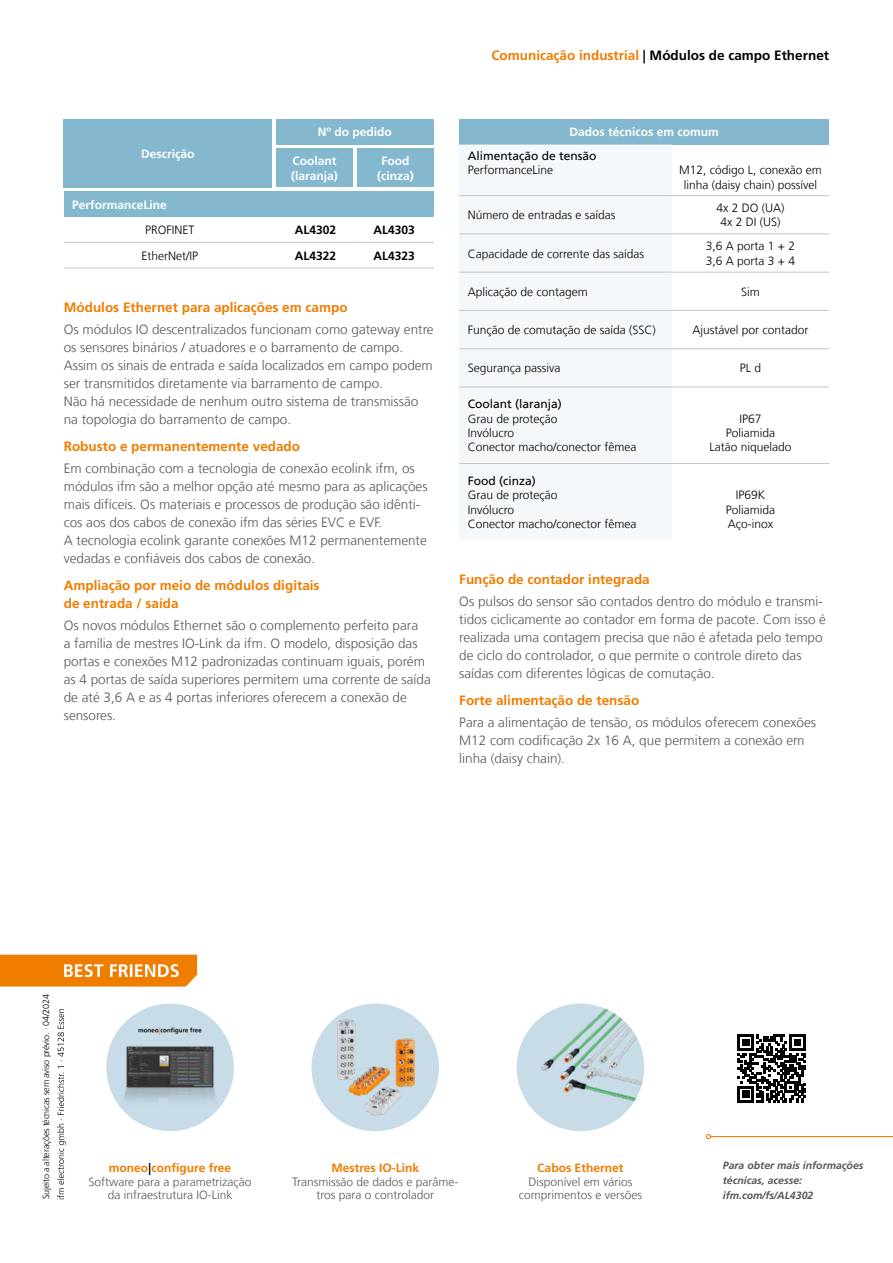
<style>
.page{position:relative;width:893px;height:1263px;background:#fff}
.page>*{position:absolute;margin:0;border:0;box-sizing:border-box;transform-origin:0 0}
.Fließtext{font:300 13.5px/18px "Frutiger LT Com";color:#575756}
.Fließtext_Headline{font:700 13.5px/18px "Frutiger LT Com";color:#ef7d00}
.Box_Produktgruppe{font:700 13.5px "Frutiger LT Com";color:#000}
.Tabellentext_TAB{font:300 12px/14.2px "Frutiger LT Com";color:#000}
.Tabellentext_zentriert{font:300 12px/14.2px "Frutiger LT Com";color:#000;text-align:center}
.Best_Friends_Fließtext{font:300 12px/13.5px "Frutiger LT Com";color:#575756;text-align:center}
.Tabellenkopf{font:700 12px/14.2px "Frutiger LT Com";color:#fff;text-align:center}
.Best_Friends_Headline_orange{font:700 12px "Frutiger LT Com";color:#ef7d00}
.Tabellentext_TAB-2{font:12px/14.2px "Frutiger LT Com";color:#000}
.BESTELLNUMMER{font:700 12px "Frutiger LT Com";color:#000}
.Tabelle_Subheadline{font:700 12px "Frutiger LT Com";color:#fff}
.QR_Code_linksbündig{font:italic 700 10.5px/15px "Frutiger LT Com";color:#575756}
.Datum{font:300 9px "Frutiger LT Com";letter-spacing:-.02em;color:#000}
.s1{color:#ef7d00}
.s2{font-weight:300}
.s3{font-weight:400}
.s4{color:#000}
</style>
<div class="page">
<svg style="left:0;top:955px;width:197px;height:31px"></svg>
<hr style="left:711px;top:1136px;width:182px;height:1px;background:#ef7d00">
<svg style="left:706px;top:1134px;width:5px;height:5px"></svg>
<svg style="left:738px;top:1034px;width:68px;height:68px"></svg>
<svg style="left:57px;top:1009px;width:9px;height:190px"></svg>
<img style="left:311px;top:1003px;width:128px;height:128px;border-radius:64px">
<img style="left:517px;top:1003px;width:127px;height:128px;border-radius:64px">
<div style="left:106px;top:1003px;width:128px;height:128px;background:#c7dce7;border-radius:50%"></div>
<img style="left:116px;top:1009px;width:108px;height:108px">
<div style="left:459px;top:119px;width:370px;height:26px;background:#84b8ce"></div>
<div style="left:459px;top:145px;width:213px;height:395px;background:#f4f8fb"></div>
<hr style="left:459px;top:195px;width:213px;height:1px;background:#c6c6c6">
<hr style="left:672px;top:195px;width:157px;height:1px;background:#c6c6c6">
<hr style="left:459px;top:234px;width:213px;height:1px;background:#c6c6c6">
<hr style="left:672px;top:234px;width:157px;height:1px;background:#c6c6c6">
<hr style="left:459px;top:272px;width:213px;height:1px;background:#c6c6c6">
<hr style="left:672px;top:272px;width:157px;height:1px;background:#c6c6c6">
<hr style="left:459px;top:310px;width:213px;height:1px;background:#c6c6c6">
<hr style="left:672px;top:310px;width:157px;height:1px;background:#c6c6c6">
<hr style="left:459px;top:348px;width:213px;height:1px;background:#c6c6c6">
<hr style="left:672px;top:348px;width:157px;height:1px;background:#c6c6c6">
<hr style="left:459px;top:387px;width:213px;height:1px;background:#c6c6c6">
<hr style="left:672px;top:387px;width:157px;height:1px;background:#c6c6c6">
<hr style="left:459px;top:463px;width:213px;height:1px;background:#c6c6c6">
<hr style="left:672px;top:463px;width:157px;height:1px;background:#c6c6c6">
<div style="left:64px;top:191px;width:370px;height:26px;background:#84b8ce"></div>
<hr style="left:64px;top:242px;width:212px;height:1px;background:#c6c6c6">
<hr style="left:276px;top:242px;width:79px;height:1px;background:#c6c6c6">
<hr style="left:355px;top:242px;width:79px;height:1px;background:#c6c6c6">
<hr style="left:64px;top:268px;width:212px;height:1px;background:#c6c6c6">
<hr style="left:276px;top:268px;width:79px;height:1px;background:#c6c6c6">
<hr style="left:355px;top:268px;width:79px;height:1px;background:#c6c6c6">
<div style="left:64px;top:119px;width:208px;height:68px;background:#84b8ce"></div>
<div style="left:276px;top:119px;width:157px;height:26px;background:#84b8ce"></div>
<div style="left:357px;top:149px;width:77px;height:38px;background:#84b8ce"></div>
<div style="left:276px;top:149px;width:77px;height:38px;background:#84b8ce"></div>
<p class="Tabellenkopf" style="left:141px;top:146px;width:55px">Descrição</p>
<p class="Tabellenkopf" style="left:318px;top:125px;width:76px">Nº do pedido</p>
<p class="Tabellenkopf" style="left:377px;top:154px;width:38px">Food (cinza)</p>
<p class="Tabellenkopf" style="left:291px;top:154px;width:48px;text-align:left">Coolant (laranja)</p>
<p class="Tabelle_Subheadline" style="left:72px;top:197px;width:96px">PerformanceLine</p>
<p class="Tabellentext_zentriert" style="left:145px;top:223px;width:51px">PROFINET</p>
<p class="BESTELLNUMMER" style="left:295px;top:223px;width:43px">AL4302</p>
<p class="BESTELLNUMMER" style="left:374px;top:223px;width:43px">AL4303</p>
<p class="Tabellentext_zentriert" style="left:142px;top:248px;width:58px">EtherNet/IP</p>
<p class="BESTELLNUMMER" style="left:295px;top:248px;width:43px">AL4322</p>
<p class="BESTELLNUMMER" style="left:374px;top:248px;width:43px">AL4323</p>
<p class="Fließtext_Headline" style="left:64px;top:298px;width:285px">Módulos Ethernet para aplicações em campo</p>
<p class="Fließtext" style="left:64px;top:321px;width:371px">Os módulos IO descentralizados funcionam como gateway entre os sensores binários / atuadores e o barramento de campo.<br>Assim os sinais de entrada e saída localizados em campo podem ser transmitidos diretamente via barramento de campo.<br>Não há necessidade de nenhum outro sistema de transmissão na topologia do barramento de campo.</p>
<p class="Fließtext_Headline" style="left:64px;top:437px;width:238px">Robusto e permanentemente vedado</p>
<p class="Fließtext" style="left:64px;top:459px;width:365px">Em combinação com a tecnologia de conexão ecolink ifm, os módulos ifm são a melhor opção até mesmo para as aplicações mais difíceis. Os materiais e processos de produção são idênti&shy;cos aos dos cabos de conexão ifm das séries EVC e EVF.<br>A tecnologia ecolink garante conexões M12 permanentemente vedadas e confiáveis dos cabos de conexão.</p>
<p class="Fließtext_Headline" style="left:64px;top:576px;width:257px">Ampliação por meio de módulos digitais de entrada / saída</p>
<p class="Fließtext" style="left:64px;top:616px;width:369px">Os novos módulos Ethernet são o complemento perfeito para<br>a família de mestres IO-Link da ifm. O modelo, disposição das portas e conexões M12 padronizadas continuam iguais, porém as 4 portas de saída superiores permitem uma corrente de saída de até 3,6 A e as 4 portas inferiores oferecem a conexão de sensores.</p>
<p class="Box_Produktgruppe" style="left:491px;top:47px;width:339px"><span class="s1">Comunicação industrial</span> | Módulos de campo Ethernet</p>
<p class="Tabellenkopf" style="left:570px;top:125px;width:151px">Dados técnicos em comum</p>
<p class="Tabellentext_TAB-2" style="left:468px;top:149px;width:130px">Alimentação de tensão<br><span class="s2">PerformanceLine</span></p>
<p class="Tabellentext_zentriert" style="left:679px;top:163px;width:144px">M12, código L, conexão em linha (daisy chain) possível</p>
<p class="Tabellentext_TAB" style="left:468px;top:208px;width:149px">Número de entradas e saídas</p>
<p class="Tabellentext_TAB" style="left:468px;top:246px;width:178px">Capacidade de corrente das saídas</p>
<p class="Tabellentext_zentriert" style="left:716px;top:201px;width:70px">4x 2 DO (UA)</p>
<p class="Tabellentext_zentriert" style="left:720px;top:215px;width:62px">4x 2 DI (US)</p>
<p class="Tabellentext_zentriert" style="left:706px;top:239px;width:91px">3,6 A porta 1 + 2</p>
<p class="Tabellentext_zentriert" style="left:706px;top:253px;width:91px">3,6 A porta 3 + 4</p>
<p class="Tabellentext_TAB" style="left:468px;top:285px;width:122px">Aplicação de contagem</p>
<p class="Tabellentext_zentriert" style="left:741px;top:285px;width:20px">Sim</p>
<p class="Tabellentext_TAB" style="left:468px;top:323px;width:190px">Função de comutação de saída (SSC)</p>
<p class="Tabellentext_zentriert" style="left:692px;top:323px;width:118px">Ajustável por contador</p>
<p class="Tabellentext_TAB" style="left:468px;top:361px;width:94px">Segurança passiva</p>
<p class="Tabellentext_zentriert" style="left:740px;top:361px;width:23px">PL d</p>
<p class="Tabellentext_TAB" style="left:468px;top:397px;width:170px"><span class="s3">Coolant (laranja)<br></span>Grau de proteção<br>Invólucro<br>Conector macho/conector fêmea</p>
<p class="Tabellentext_zentriert" style="left:709px;top:411px;width:84px">IP67<br>Poliamida<br>Latão niquelado</p>
<p class="Tabellentext_TAB" style="left:468px;top:474px;width:170px"><span class="s3">Food (cinza)<br></span>Grau de proteção<br>Invólucro<br>Conector macho/conector fêmea</p>
<p class="Tabellentext_zentriert" style="left:726px;top:488px;width:51px">IP69K<br>Poliamida<br>Aço-inox</p>
<p class="Fließtext_Headline" style="left:459px;top:571px;width:192px">Função de contador integrada</p>
<p class="Fließtext" style="left:459px;top:593px;width:368px">Os pulsos do sensor são contados dentro do módulo e transmi&shy;tidos ciclicamente ao contador em forma de pacote. Com isso é realizada uma contagem precisa que não é afetada pelo tempo de ciclo do controlador, o que permite o controle direto das saídas com diferentes lógicas de comutação.</p>
<p class="Fließtext_Headline" style="left:459px;top:691px;width:182px">Forte alimentação de tensão</p>
<p class="Fließtext" style="left:459px;top:714px;width:358px">Para a alimentação de tensão, os módulos oferecem conexões<br>M12 com codificação 2x 16 A, que permitem a conexão em linha (daisy chain).</p>
<p class="Datum" style="left:41px;top:1199px;width:206px;rotate:-90deg">Sujeito a alterações técnicas sem aviso prévio. · 04/2024</p>
<p class="Best_Friends_Headline_orange" style="left:109px;top:1161px;width:124px">moneo<span class="s4">|</span>configure free</p>
<p class="Best_Friends_Fließtext" style="left:89px;top:1175px;width:165px">Software para a parametrização da infraestrutura IO-Link</p>
<p class="Best_Friends_Headline_orange" style="left:331px;top:1161px;width:89px">Mestres IO-Link</p>
<p class="Best_Friends_Fließtext" style="left:292px;top:1175px;width:168px">Transmissão de dados e parâme&shy;tros para o controlador</p>
<p class="Best_Friends_Headline_orange" style="left:537px;top:1161px;width:88px">Cabos Ethernet</p>
<p class="Best_Friends_Fließtext" style="left:519px;top:1175px;width:125px">Disponível em vários comprimentos e versões</p>
<p class="QR_Code_linksbündig" style="left:723px;top:1158px;width:142px">Para obter mais informações técnicas, acesse:</p>
<p class="QR_Code_linksbündig" style="left:723px;top:1188px;width:92px">ifm.com/fs/AL4302</p>
</div>
